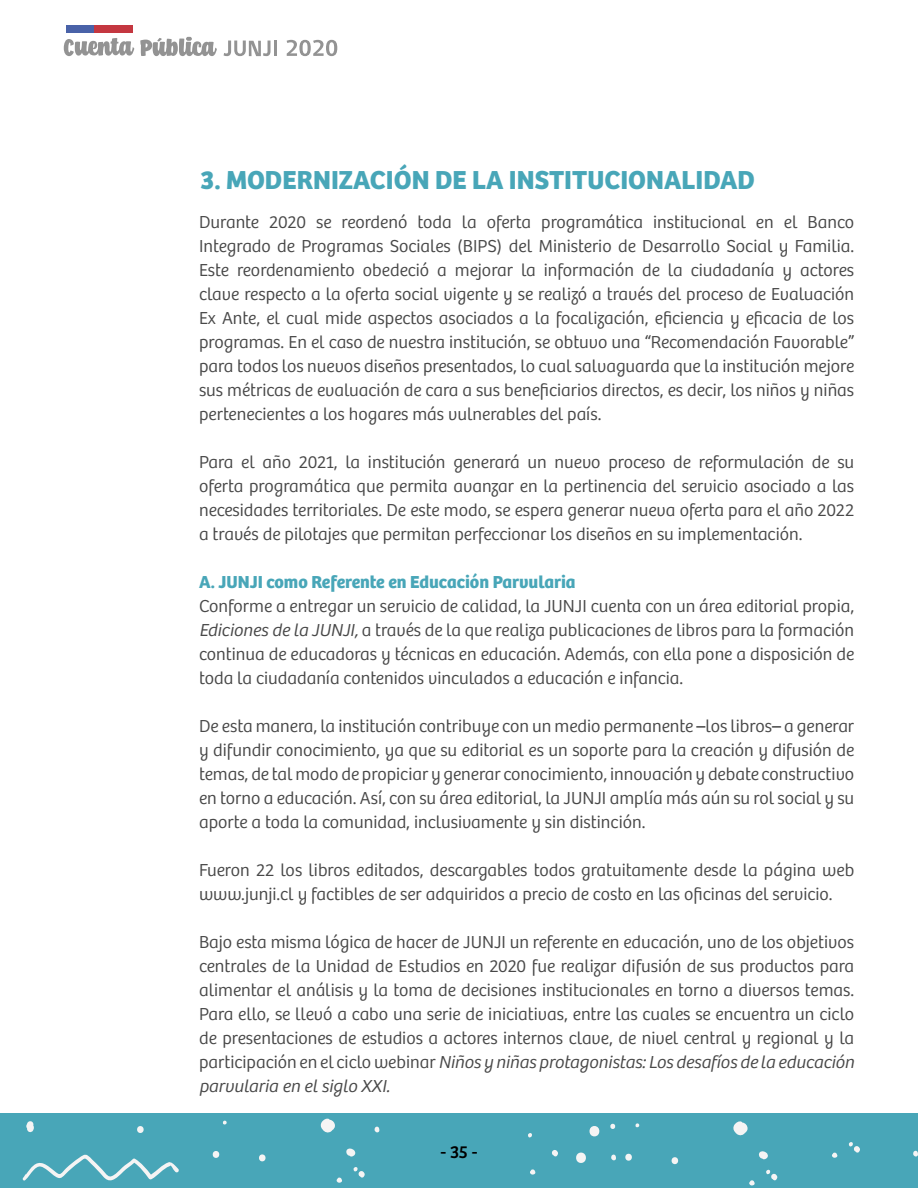
<style>
.page{position:relative;width:918px;height:1188px;background:#fff}
.page>*{position:absolute;margin:0;border:0;box-sizing:border-box;transform-origin:0 0}
.t1{font:700 27px "Bree";color:#48a6b8}
.t2{font:300 18px/24px "Bree";color:#484848;text-align:justify}
.t3{font:700 18px "Bree";color:#48a6b8}
.t4{font:18px "Bree";color:#000}
.s1{font-style:italic}
.s2{font-weight:400}
</style>
<div class="page">
<div style="left:0;top:1114px;width:918px;height:74px;background:#48a6b8"></div>
<svg style="left:22px;top:1154px;width:157px;height:27px"></svg>
<svg style="left:576px;top:1153px;width:10px;height:10px"></svg>
<svg style="left:589px;top:1126px;width:11px;height:10px"></svg>
<svg style="left:610px;top:1124px;width:6px;height:5px"></svg>
<svg style="left:320px;top:1118px;width:15px;height:15px"></svg>
<svg style="left:346px;top:1148px;width:10px;height:9px"></svg>
<svg style="left:212px;top:1151px;width:8px;height:7px"></svg>
<svg style="left:259px;top:1154px;width:7px;height:7px"></svg>
<svg style="left:137px;top:1126px;width:7px;height:7px"></svg>
<svg style="left:353px;top:1167px;width:12px;height:11px"></svg>
<svg style="left:374px;top:1127px;width:6px;height:6px"></svg>
<svg style="left:26px;top:1121px;width:8px;height:11px"></svg>
<svg style="left:223px;top:1120px;width:4px;height:5px"></svg>
<svg style="left:336px;top:1177px;width:6px;height:6px"></svg>
<svg style="left:552px;top:1150px;width:6px;height:7px"></svg>
<svg style="left:528px;top:1133px;width:4px;height:5px"></svg>
<svg style="left:611px;top:1155px;width:5px;height:6px"></svg>
<svg style="left:530px;top:1169px;width:5px;height:6px"></svg>
<svg style="left:849px;top:1142px;width:11px;height:11px"></svg>
<svg style="left:913px;top:1151px;width:5px;height:6px"></svg>
<svg style="left:832px;top:1152px;width:5px;height:6px"></svg>
<svg style="left:733px;top:1121px;width:15px;height:15px"></svg>
<svg style="left:759px;top:1151px;width:9px;height:8px"></svg>
<svg style="left:625px;top:1154px;width:7px;height:7px"></svg>
<svg style="left:671px;top:1157px;width:8px;height:7px"></svg>
<svg style="left:766px;top:1170px;width:11px;height:11px"></svg>
<svg style="left:635px;top:1123px;width:5px;height:5px"></svg>
<svg style="left:749px;top:1180px;width:6px;height:6px"></svg>
<svg style="left:224px;top:41px;width:47px;height:15px"></svg>
<hr style="left:274px;top:41px;width:3px;height:15px;background:#939393">
<div style="left:93px;top:26px;width:40px;height:7px;background:#c43740"></div>
<div style="left:66px;top:26px;width:27px;height:7px;background:#4962a8"></div>
<svg style="left:64px;top:38px;width:70px;height:18px"></svg>
<svg style="left:140px;top:37px;width:77px;height:19px"></svg>
<svg style="left:287px;top:40px;width:50px;height:16px"></svg>
<h1 class="t1" style="left:201px;top:164px;width:556px">3. MODERNIZACIÓN DE LA INSTITUCIONALIDAD</h1>
<p class="t2" style="left:199px;top:211px;width:657px">Durante 2020 se reordenó toda la oferta programática institucional en el Banco Integrado de Programas Sociales (BIPS) del Ministerio de Desarrollo Social y Familia.<br>Este reordenamiento obedeció a mejorar la información de la ciudadanía y actores clave respecto a la oferta social vigente y se realizó a través del proceso de Evaluación Ex Ante, el cual mide aspectos asociados a la focalización, eficiencia y eficacia de los programas. En el caso de nuestra institución, se obtuvo una “Recomendación Favorable” para todos los nuevos diseños presentados, lo cual salvaguarda que la institución mejore sus métricas de evaluación de cara a sus beneficiarios directos, es decir, los niños y niñas pertenecientes a los hogares más vulnerables del país.</p>
<p class="t2" style="left:199px;top:451px;width:657px">Para el año 2021, la institución generará un nuevo proceso de reformulación de su oferta programática que permita avanzar en la pertinencia del servicio asociado a las necesidades territoriales. De este modo, se espera generar nueva oferta para el año 2022 a través de pilotajes que permitan perfeccionar los diseños en su implementación.</p>
<p class="t3" style="left:199px;top:571px;width:378px">A. JUNJI como Referente en Educación Parvularia</p>
<p class="t2" style="left:199px;top:595px;width:657px">Conforme a entregar un servicio de calidad, la JUNJI cuenta con un área editorial propia, <span class="s1">Ediciones de la JUNJI,</span> a través de la que realiza publicaciones de libros para la formación continua de educadoras y técnicas en educación. Además, con ella pone a disposición de toda la ciudadanía contenidos vinculados a educación e infancia.</p>
<p class="t2" style="left:199px;top:715px;width:657px">De esta manera, la institución contribuye con un medio permanente <span class="s2">–</span>los libros<span class="s2">–</span> a generar y difundir conocimiento, ya que su editorial es un soporte para la creación y difusión de temas, de tal modo de propiciar y generar conocimiento, innovación y debate constructivo en torno a educación. Así, con su área editorial, la JUNJI amplía más aún su rol social y su aporte a toda la comunidad, inclusivamente y sin distinción.</p>
<p class="t2" style="left:199px;top:859px;width:657px">Fueron 22 los libros editados, descargables todos gratuitamente desde la página web www.junji.cl y factibles de ser adquiridos a precio de costo en las oficinas del servicio.</p>
<p class="t2" style="left:199px;top:931px;width:657px">Bajo esta misma lógica de hacer de JUNJI un referente en educación, uno de los objetivos centrales de la Unidad de Estudios en 2020 fue realizar difusión de sus productos para alimentar el análisis y la toma de decisiones institucionales en torno a diversos temas.<br>Para ello, se llevó a cabo una serie de iniciativas, entre las cuales se encuentra un ciclo de presentaciones de estudios a actores internos clave, de nivel central y regional y la participación en el ciclo webinar <span class="s1">Niños y niñas protagonistas: Los desafíos de la educación parvularia en el siglo XXI.</span></p>
<p class="t4" style="left:440px;top:1141px;width:39px">- 35 -</p>
</div>
